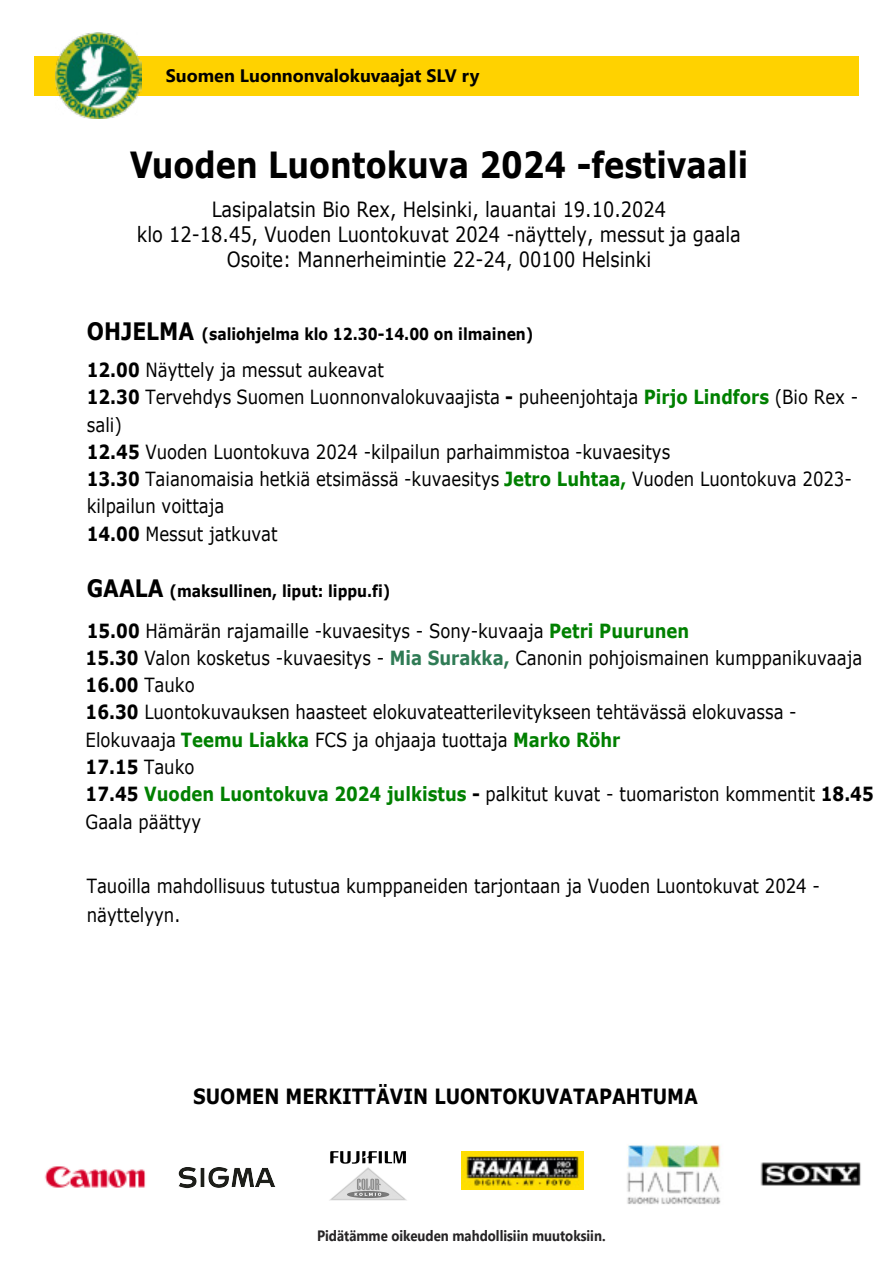
<style>
.page{position:relative;width:893px;height:1263px;background:#fff}
.page>*{position:absolute;margin:0;border:0;box-sizing:border-box;transform-origin:0 0}
.t1{font:700 36px "Verdana";color:#000;scale:.85 1}
.t2{font:21px/25.2px "Verdana";color:#000;text-align:center;scale:.85 1}
.t3{font:700 21px "Verdana";color:#000;scale:.85 1}
.t4{font:19.5px/27.3px "Verdana";color:#000;scale:.85 1}
.t5{font:700 18px "Segoe UI";color:#000}
.t6{font:700 16.5px "Verdana";color:#000;scale:.85 1}
.t7{font:700 15px "Segoe UI";color:#262425;scale:.88 1}
.s1{font-size:24px}
.s2{font-weight:700}
.s3{font-weight:700;color:#008000}
.s4{font-weight:700;color:#2f7b55}
</style>
<div class="page">
<div style="left:34px;top:56px;width:825px;height:40px;background:#ffd200"></div>
<img style="left:55px;top:32px;width:86px;height:86px">
<img style="left:44px;top:1166px;width:102px;height:22px">
<img style="left:329px;top:1151px;width:78px;height:50px">
<img style="left:461px;top:1151px;width:123px;height:38px">
<img style="left:760px;top:1162px;width:101px;height:24px">
<img style="left:627px;top:1144px;width:94px;height:60px">
<img style="left:178px;top:1167px;width:98px;height:22px">
<p class="t5" style="left:166px;top:59px;width:315px">Suomen Luonnonvalokuvaajat SLV ry</p>
<h1 class="t1" style="left:130px;top:139px;width:729px">Vuoden Luontokuva 2024 -festivaali</h1>
<p class="t2" style="left:137px;top:196px;width:712px">Lasipalatsin Bio Rex, Helsinki, lauantai 19.10.2024<br>klo 12-18.45, Vuoden Luontokuvat 2024 -näyttely, messut ja gaala<br>Osoite: Mannerheimintie 22-24, 00100 Helsinki</p>
<p class="t6" style="left:87px;top:322px;width:527px"><span class="s1">OHJELMA</span> (saliohjelma klo 12.30-14.00 on ilmainen)</p>
<p class="t4" style="left:87px;top:356px;width:909px"><span class="s2">12.00</span> Näyttely ja messut aukeavat<br><span class="s2">12.30</span> Tervehdys Suomen Luonnonvalokuvaajista <span class="s2">-</span> puheenjohtaja <span class="s3">Pirjo Lindfors</span> (Bio Rex - sali)<br><span class="s2">12.45</span> Vuoden Luontokuva 2024 -kilpailun parhaimmistoa -kuvaesitys<br><span class="s2">13.30</span> Taianomaisia hetkiä etsimässä -kuvaesitys <span class="s3">Jetro Luhtaa,</span> Vuoden Luontokuva 2023- kilpailun voittaja<br><span class="s2">14.00</span> Messut jatkuvat</p>
<p class="t6" style="left:87px;top:579px;width:359px"><span class="s1">GAALA</span> (maksullinen, liput: lippu.fi)</p>
<p class="t4" style="left:86px;top:617px;width:929px"><span class="s2">15.00</span> Hämärän rajamaille -kuvaesitys - Sony-kuvaaja <span class="s3">Petri Puurunen<br></span><span class="s2">15.30</span> Valon kosketus -kuvaesitys - <span class="s4">Mia Surakka,</span> Canonin pohjoismainen kumppanikuvaaja <span class="s2">16.00</span> Tauko<br><span class="s2">16.30</span> Luontokuvauksen haasteet elokuvateatterilevitykseen tehtävässä elokuvassa - Elokuvaaja <span class="s3">Teemu Liakka</span> FCS ja ohjaaja tuottaja <span class="s3">Marko Röhr<br></span><span class="s2">17.15</span> Tauko<br><span class="s2">17.45</span> <span class="s3">Vuoden Luontokuva 2024 julkistus</span> <span class="s2">-</span> palkitut kuvat - tuomariston kommentit <span class="s2">18.45<br></span>Gaala päättyy</p>
<p class="t4" style="left:87px;top:871px;width:864px;line-height:29.2px">Tauoilla mahdollisuus tutustua kumppaneiden tarjontaan ja Vuoden Luontokuvat 2024 - näyttelyyn.</p>
<p class="t3" style="left:193px;top:1081px;width:595px">SUOMEN MERKITTÄVIN LUONTOKUVATAPAHTUMA</p>
<p class="t7" style="left:317px;top:1221px;width:329px">Pidätämme oikeuden mahdollisiin muutoksiin.</p>
</div>
